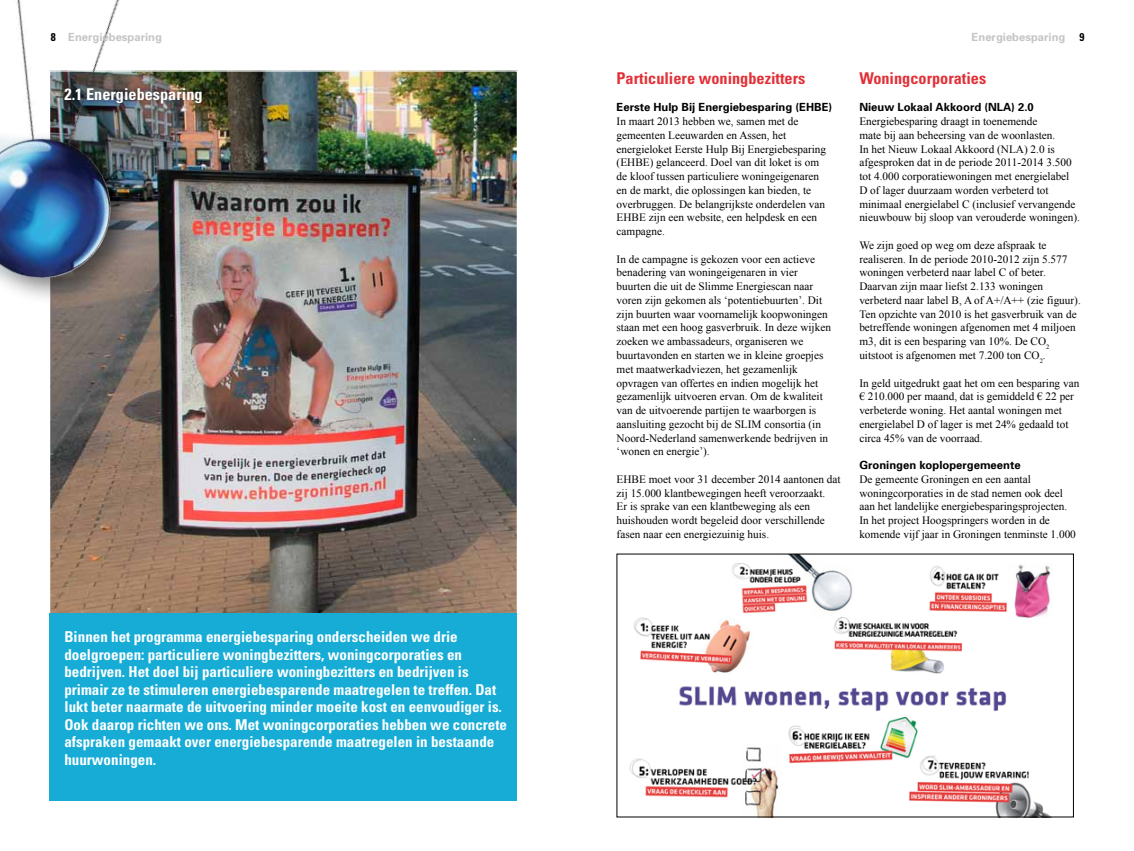
<style>
.page{position:relative;width:1134px;height:851px;background:#fff}
.page>*{position:absolute;margin:0;border:0;box-sizing:border-box;transform-origin:0 0}
.t1{font:700 condensed 16.25px "Univers";color:#e23138}
.t2{font:700 condensed 16.25px "Univers";color:#fff}
.t3{font:700 condensed 15px/17.5px "Univers";color:#fff}
.t4{font:11.25px/13.8px "Times New Roman";color:#000}
.t5{font:700 11.25px "Univers";color:#000}
.t6{font:700 11.25px "Univers";color:#c4c5c5}
.s1{font-stretch:condensed;color:#000}
</style>
<div class="page">
<img style="left:51px;top:72px;width:465px;height:541px">
<img style="left:630px;top:555px;width:421px;height:260px">
<img style="left:0;top:0;width:271px;height:451px">
<div style="left:50px;top:613px;width:467px;height:188px;background:#16acd6"></div>
<div style="left:58px;top:81px;width:150px;height:29px;background:#000;opacity:.75"></div>
<p class="t6" style="left:51px;top:31px;width:113px"><span class="s1">8</span> Energiebesparing</p>
<p class="t6" style="left:972px;top:31px;width:114px">Energiebesparing <span class="s1">9</span></p>
<h1 class="t2" style="left:64px;top:84px;width:140px">2.1 Energiebesparing</h1>
<p class="t3" style="left:64px;top:628px;width:444px">Binnen het programma energiebesparing onderscheiden we drie doelgroepen: particuliere woningbezitters, woningcorporaties en bedrijven. Het doel bij particuliere woningbezitters en bedrijven is primair ze te stimuleren energiebesparende maatregelen te treffen. Dat lukt beter naarmate de uitvoering minder moeite kost en eenvoudiger is.<br>Ook daarop richten we ons. Met woningcorporaties hebben we concrete afspraken gemaakt over energiebesparende maatregelen in bestaande huurwoningen.</p>
<h1 class="t1" style="left:617px;top:68px;width:190px">Particuliere woningbezitters</h1>
<p class="t5" style="left:617px;top:101px;width:217px">Eerste Hulp Bij Energiebesparing (EHBE)</p>
<p class="t4" style="left:617px;top:114px;width:211px">In maart 2013 hebben we, samen met de gemeenten Leeuwarden en Assen, het energieloket Eerste Hulp Bij Energiebesparing (EHBE) gelanceerd. Doel van dit loket is om de kloof tussen particuliere woningeigenaren en de markt, die oplossingen kan bieden, te overbruggen. De belangrijkste onderdelen van EHBE zijn een website, een helpdesk en een campagne.</p>
<p class="t4" style="left:617px;top:252px;width:216px">In de campagne is gekozen voor een actieve benadering van woningeigenaren in vier buurten die uit de Slimme Energiescan naar voren zijn gekomen als ‘potentiebuurten’. Dit zijn buurten waar voornamelijk koopwoningen staan met een hoog gasverbruik. In deze wijken zoeken we ambassadeurs, organiseren we buurtavonden en starten we in kleine groepjes met maatwerkadviezen, het gezamenlijk opvragen van offertes en indien mogelijk het gezamenlijk uitvoeren ervan. Om de kwaliteit van de uitvoerende partijen te waarborgen is aansluiting gezocht bij de SLIM consortia (in Noord-Nederland samenwerkende bedrijven in ‘wonen en energie’).</p>
<p class="t4" style="left:617px;top:472px;width:226px">EHBE moet voor 31 december 2014 aantonen dat zij 15.000 klantbewegingen heeft veroorzaakt.<br>Er is sprake van een klantbeweging als een huishouden wordt begeleid door verschillende fasen naar een energiezuinig huis.</p>
<h1 class="t1" style="left:859px;top:68px;width:128px">Woningcorporaties</h1>
<p class="t5" style="left:859px;top:101px;width:176px">Nieuw Lokaal Akkoord (NLA) 2.0</p>
<p class="t4" style="left:859px;top:114px;width:222px">Energiebesparing draagt in toenemende<br>mate bij aan beheersing van de woonlasten.<br>In het Nieuw Lokaal Akkoord (NLA) 2.0 is afgesproken dat in de periode 2011-2014 3.500 tot 4.000 corporatiewoningen met energielabel D of lager duurzaam worden verbeterd tot minimaal energielabel C (inclusief vervangende nieuwbouw bij sloop van verouderde woningen).</p>
<p class="t4" style="left:859px;top:238px;width:223px">We zijn goed op weg om deze afspraak te realiseren. In de periode 2010-2012 zijn 5.577 woningen verbeterd naar label C of beter.<br>Daarvan zijn maar liefst 2.133 woningen verbeterd naar label B, A of A+/A++ (zie figuur).<br>Ten opzichte van 2010 is het gasverbruik van de betreffende woningen afgenomen met 4 miljoen m3, dit is een besparing van 10%. De CO<sub>2 </sub>uitstoot is afgenomen met 7.200 ton CO<sub>2</sub>.</p>
<p class="t4" style="left:859px;top:375px;width:221px">In geld uitgedrukt gaat het om een besparing van € 210.000 per maand, dat is gemiddeld € 22 per verbeterde woning. Het aantal woningen met energielabel D of lager is met 24% gedaald tot circa 45% van de voorraad.</p>
<p class="t5" style="left:859px;top:458px;width:163px">Groningen koplopergemeente</p>
<p class="t4" style="left:859px;top:472px;width:218px">De gemeente Groningen en een aantal woningcorporaties in de stad nemen ook deel aan het landelijke energiebesparingsprojecten.<br>In het project Hoogspringers worden in de komende vijf jaar in Groningen tenminste 1.000</p>
</div>
